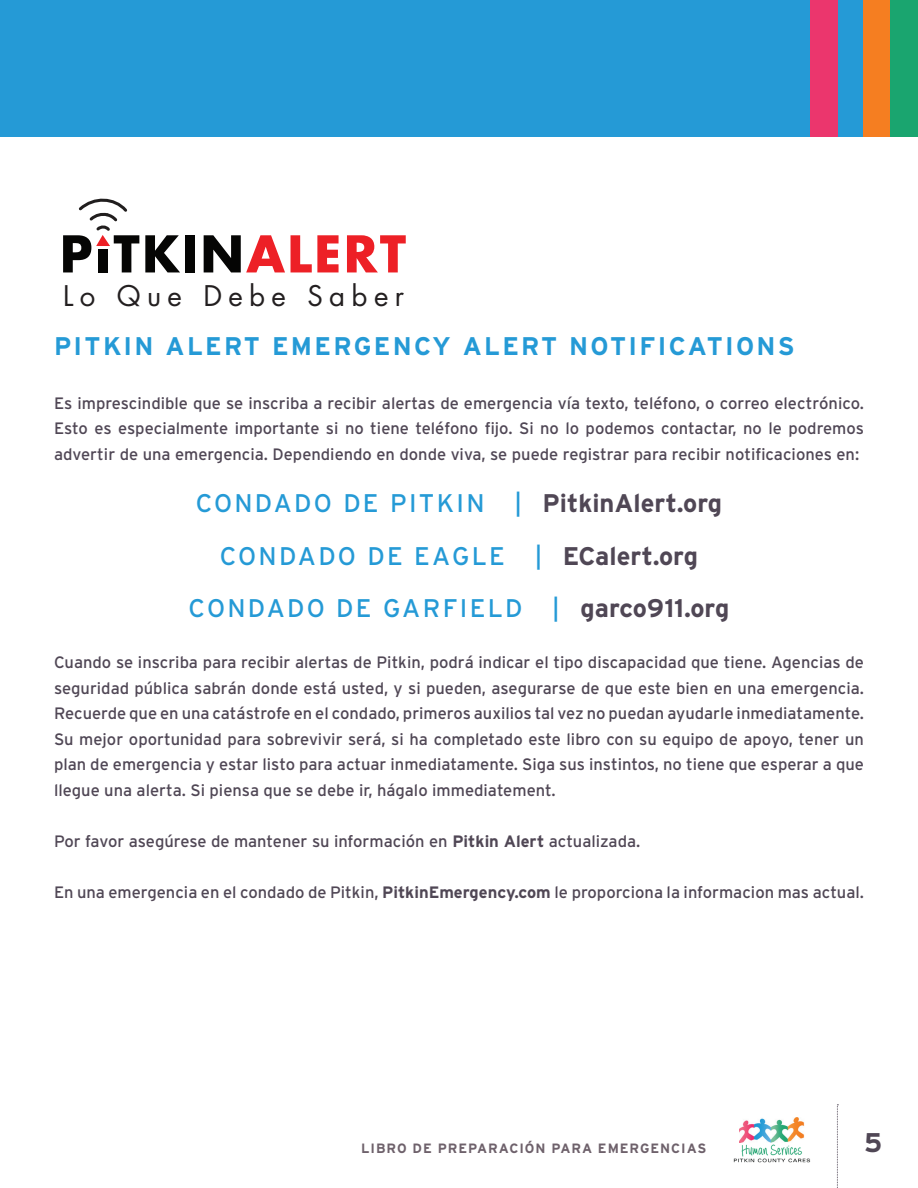
<style>
.page{position:relative;width:918px;height:1188px;background:#fff}
.page>*{position:absolute;margin:0;border:0;box-sizing:border-box;transform-origin:0 0}
.t1{font:27.75px "Futura";letter-spacing:.23em;color:#231f20}
.t2{font:700 27px "Interstate";color:#504755}
.t3{font:25.5px/52.5px "Interstate";letter-spacing:.09em;color:#259ad6;text-align:center}
.t4{font:700 25.5px "Interstate";letter-spacing:.09em;color:#259ad6}
.t5{font:16.5px/25.5px "Interstate";color:#504755;text-align:justify}
.t6{font:700 13.5px "Interstate";letter-spacing:.07em;color:#6e616b}
.s1{font-weight:700;color:#504755}
.s2{font-weight:700}
</style>
<div class="page">
<svg style="left:837px;top:1104px;width:1px;height:84px"></svg>
<img style="left:739px;top:1118px;width:65px;height:25px">
<img style="left:733px;top:1144px;width:78px;height:19px">
<div style="left:0;top:0;width:918px;height:137px;background:#259ad6"></div>
<div style="left:811px;top:0;width:27px;height:137px;background:#eb366d"></div>
<div style="left:863px;top:0;width:28px;height:137px;background:#f57e21"></div>
<div style="left:891px;top:0;width:27px;height:137px;background:#1aa56f"></div>
<svg style="left:145px;top:235px;width:35px;height:37px"></svg>
<div style="left:185px;top:235px;width:10px;height:37px;background:#050504"></div>
<svg style="left:204px;top:235px;width:81px;height:37px"></svg>
<svg style="left:291px;top:235px;width:48px;height:37px"></svg>
<svg style="left:347px;top:235px;width:59px;height:37px"></svg>
<svg style="left:63px;top:198px;width:76px;height:74px"></svg>
<h1 class="t1" style="left:63px;top:277px;width:342px">Lo Que Debe Saber</h1>
<h3 class="t4" style="left:54px;top:331px;width:742px">PITKIN ALERT EMERGENCY ALERT NOTIFICATIONS</h3>
<p class="t5" style="left:54px;top:390px;width:812px">Es imprescindible que se inscriba a recibir alertas de emergencia vía texto, teléfono, o correo electrónico.<br>Esto es especialmente importante si no tiene teléfono fijo. Si no lo podemos contactar, no le podremos advertir de una emergencia. Dependiendo en donde viva, se puede registrar para recibir notificaciones en:</p>
<h3 class="t3" style="left:189px;top:477px;width:542px">CONDADO DE PITKIN | <span class="s1">PitkinAlert.org<br></span>CONDADO DE EAGLE | <span class="s1">ECalert.org<br></span>CONDADO DE GARFIELD | <span class="s1">garco911.org</span></h3>
<p class="t5" style="left:54px;top:649px;width:812px">Cuando se inscriba para recibir alertas de Pitkin, podrá indicar el tipo discapacidad que tiene. Agencias de seguridad pública sabrán donde está usted, y si pueden, asegurarse de que este bien en una emergencia.<br>Recuerde que en una catástrofe en el condado, primeros auxilios tal vez no puedan ayudarle inmediatamente.<br>Su mejor oportunidad para sobrevivir será, si ha completado este libro con su equipo de apoyo, tener un plan de emergencia y estar listo para actuar inmediatamente. Siga sus instintos, no tiene que esperar a que llegue una alerta. Si piensa que se debe ir, hágalo immediatement.</p>
<p class="t5" style="left:54px;top:828px;width:588px">Por favor asegúrese de mantener su información en <span class="s2">Pitkin Alert</span> actualizada.</p>
<p class="t5" style="left:54px;top:879px;width:811px">En una emergencia en el condado de Pitkin, <span class="s2">PitkinEmergency.com</span> le proporciona la informacion mas actual.</p>
<p class="t6" style="left:361px;top:1141px;width:347px">LIBRO DE PREPARACIÓN PARA EMERGENCIAS</p>
<h2 class="t2" style="left:864px;top:1127px;width:20px">5</h2>
</div>
